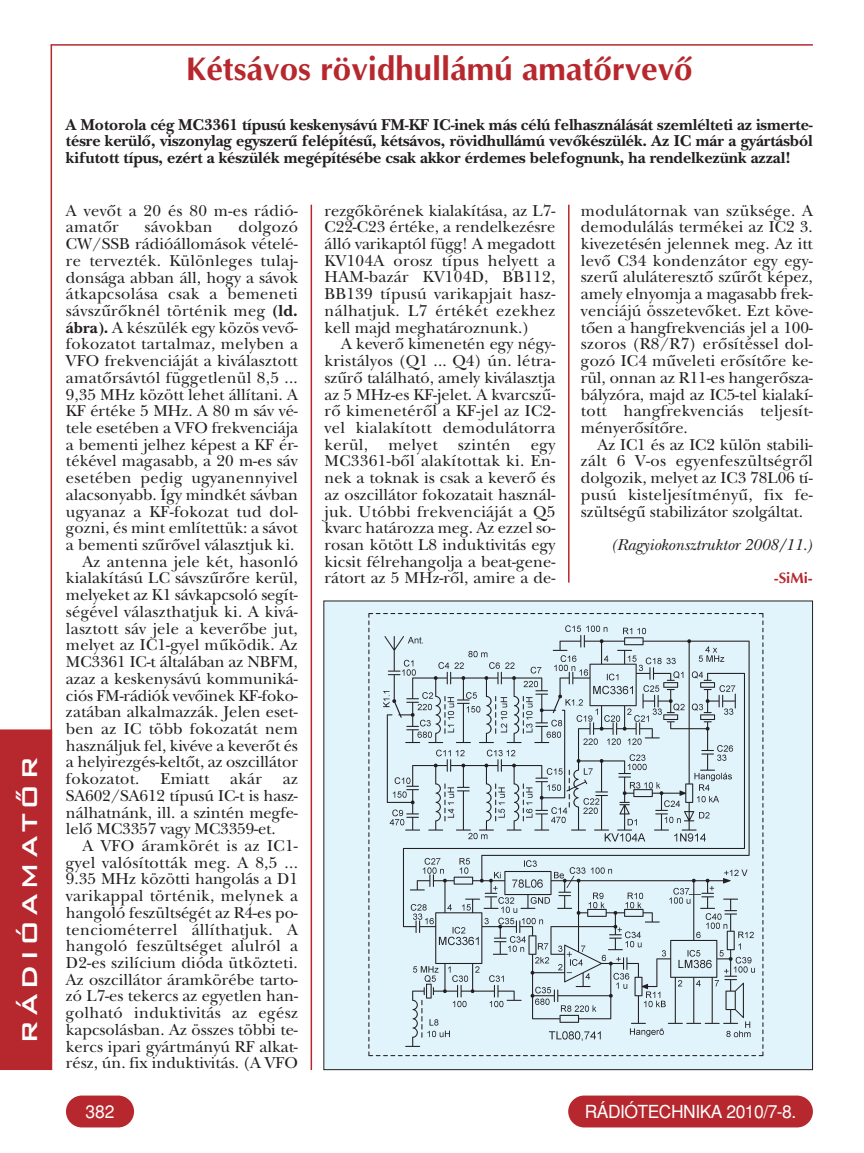
<style>
.page{position:relative;width:864px;height:1153px;background:#fff}
.page>*{position:absolute;margin:0;border:0;box-sizing:border-box;transform-origin:0 0}
.t1{font:33px "Optima H Bold";color:#b7282e}
.t2{font:28.5px "Bank Gothic Md PFL";letter-spacing:.115em;color:#fff;scale:1.05 1}
.t3{font:18px "Helvetica H Regular";letter-spacing:-.03em;color:#fff}
.t4{font:16.5px/16.6px "New Baskerville H Roman";letter-spacing:.005em;color:#231f20;text-align:justify}
.t5{font:16.5px/16.5px "New Baskerville H Bold";letter-spacing:-.005em;color:#231f20;text-align:justify}
.t6{font:16.5px "New Baskerville H Italic";color:#231f20}
.t7{font:15px "Optima H Bold";color:#b7282e}
.s1{font-family:"New Baskerville H Bold"}
</style>
<div class="page">
<div style="left:66px;top:1095px;width:68px;height:32px;background:#b7282e;border-radius:16px"></div>
<hr style="left:310px;top:205px;width:2px;height:864px;background:#b7282e">
<hr style="left:567px;top:205px;width:2px;height:377px;background:#b7282e">
<hr style="left:51px;top:44px;width:761px;height:2px;background:#b7282e">
<hr style="left:51px;top:45px;width:1px;height:1024px;background:#b7282e">
<div style="left:568px;top:1095px;width:244px;height:32px;background:#b7282e;border-radius:16px"></div>
<div style="left:0;top:729px;width:52px;height:340px;background:#b7282e"></div>
<div style="left:324px;top:601px;width:488px;height:468px;background:#e1f4fc"></div>
<img style="left:368px;top:613px;width:396px;height:443px">
<h2 class="t2" style="left:11px;top:1043px;width:275px;rotate:-90deg">RÁDIÓAMATÕR</h2>
<h1 class="t1" style="left:186px;top:55px;width:508px">Kétsávos rövidhullámú amatőrvevő</h1>
<p class="t5" style="left:66px;top:118px;width:748px">A Motorola cég MC3361 típusú keskenysávú FM-KF IC-inek más célú felhasználását szemlélteti az ismerte&shy;tésre kerülő, viszonylag egyszerű felépítésű, kétsávos, rövidhullámú vevőkészülék. Az IC már a gyártásból kifutott típus, ezért a készülék megépítésébe csak akkor érdemes belefognunk, ha rendelkezünk azzal!</p>
<p class="t4" style="left:66px;top:204px;width:233px">A vevőt a 20 és 80 m-es rádió&shy;amatőr</p>
<p class="t4" style="left:144px;top:220px;width:70px">sávokban</p>
<p class="t4" style="left:238px;top:220px;width:61px">dolgozó</p>
<p class="t4" style="left:66px;top:237px;width:233px">CW/SSB rádióállomások vételé-</p>
<p class="t4" style="left:66px;top:254px;width:233px">re tervezték. Különleges tulaj-</p>
<p class="t4" style="left:66px;top:271px;width:233px">donsága abban áll, hogy a sávok</p>
<p class="t4" style="left:66px;top:287px;width:233px">átkapcsolása csak a bemeneti</p>
<p class="t4" style="left:66px;top:304px;width:233px">sávszűrőknél történik meg <span class="s1">(ld.</span></p>
<p class="t4" style="left:66px;top:321px;width:233px"><span class="s1">ábra).</span> A készülék egy közös vevő-</p>
<p class="t4" style="left:66px;top:337px;width:233px">fokozatot tartalmaz, melyben a</p>
<p class="t4" style="left:66px;top:354px;width:233px">VFO frekvenciáját a kiválasztott</p>
<p class="t4" style="left:66px;top:371px;width:233px">amatőrsávtól függetlenül 8,5 ...</p>
<p class="t4" style="left:66px;top:388px;width:233px">9,35 MHz között lehet állítani. A</p>
<p class="t4" style="left:66px;top:404px;width:233px">KF értéke 5 MHz. A 80 m sáv vé-</p>
<p class="t4" style="left:66px;top:421px;width:233px">tele esetében a VFO frekvenciája</p>
<p class="t4" style="left:66px;top:438px;width:233px">a bementi jelhez képest a KF ér-</p>
<p class="t4" style="left:66px;top:454px;width:233px">tékével magasabb, a 20 m-es sáv</p>
<p class="t4" style="left:66px;top:471px;width:233px">esetében pedig ugyanennyivel</p>
<p class="t4" style="left:66px;top:488px;width:233px">alacsonyabb. Így mindkét sávban</p>
<p class="t4" style="left:66px;top:505px;width:233px">ugyanaz a KF-fokozat tud dol-</p>
<p class="t4" style="left:66px;top:521px;width:233px">gozni, és mint említettük: a sávot</p>
<p class="t4" style="left:66px;top:538px;width:230px">a bementi szűrővel választjuk ki.</p>
<p class="t4" style="left:82px;top:555px;width:217px">Az antenna jele két, hasonló</p>
<p class="t4" style="left:66px;top:571px;width:233px">kialakítású LC sávszűrőre kerül,</p>
<p class="t4" style="left:66px;top:588px;width:233px">melyeket az K1 sávkapcsoló segít-</p>
<p class="t4" style="left:66px;top:605px;width:233px">ségével választhatjuk ki. A kivá-</p>
<p class="t4" style="left:66px;top:622px;width:233px">lasztott sáv jele a keverőbe jut,</p>
<p class="t4" style="left:66px;top:638px;width:233px">melyet az IC1-gyel működik. Az</p>
<p class="t4" style="left:66px;top:655px;width:233px">MC3361 IC-t általában az NBFM,</p>
<p class="t4" style="left:66px;top:672px;width:233px">azaz a keskenysávú kommuniká-</p>
<p class="t4" style="left:66px;top:688px;width:233px">ciós FM-rádiók vevőinek KF-foko-</p>
<p class="t4" style="left:66px;top:705px;width:233px">zatában alkalmazzák. Jelen eset-</p>
<p class="t4" style="left:66px;top:722px;width:233px">ben az IC több fokozatát nem</p>
<p class="t4" style="left:66px;top:738px;width:233px">használjuk fel, kivéve a keverőt és</p>
<p class="t4" style="left:66px;top:755px;width:233px">a helyirezgés-keltőt, az oszcillátor</p>
<p class="t4" style="left:66px;top:772px;width:75px">fokozatot.</p>
<p class="t4" style="left:160px;top:772px;width:50px">Emiatt</p>
<p class="t4" style="left:230px;top:772px;width:33px">akár</p>
<p class="t4" style="left:66px;top:772px;width:233px;text-indent:217px">az SA602/SA612 típusú IC-t is hasz&shy;nálhatnánk, ill. a szintén megfe&shy;lelő MC3357 vagy MC3359-et.</p>
<p class="t4" style="left:66px;top:839px;width:233px;text-indent:16px">A VFO áramkörét is az IC1- gyel valósították meg. A 8,5 ...<br>9.35 MHz közötti hangolás a D1 varikappal történik, melynek a hangoló feszültségét az R4-es po&shy;tenciométerrel állíthatjuk. A hangoló feszültséget alulról a D2-es szilícium dióda ütközteti.<br>Az oszcillátor áramkörébe tarto&shy;zó L7-es tekercs az egyetlen han&shy;golható induktivitás az egész kapcsolásban. Az összes többi te&shy;kercs ipari gyártmányú RF alkat&shy;rész, ún. fix induktivitás. (A VFO</p>
<p class="t4" style="left:324px;top:204px;width:232px">rezgőkörének kialakítása, az L7- C22-C23 értéke, a rendelkezésre álló varikaptól függ! A megadott KV104A orosz típus helyett a HAM-bazár KV104D, BB112, BB139 típusú varikapjait hasz&shy;nálhatjuk. L7 értékét ezekhez kell majd meghatároznunk.)</p>
<p class="t4" style="left:324px;top:337px;width:232px;text-indent:16px">A keverő kimenetén egy négy&shy;kristályos (Q1 ... Q4) ún. létra&shy;szűrő található, amely kiválasztja az 5 MHz-es KF-jelet. A kvarcszű&shy;rő kimenetéről a KF-jel az IC2- vel kialakított demodulátorra kerül, melyet szintén egy MC3361-ből alakítottak ki. En&shy;nek a toknak is csak a keverő és az oszcillátor fokozatait használ&shy;juk. Utóbbi frekvenciáját a Q5 kvarc határozza meg. Az ezzel so&shy;rosan kötött L8 induktivitás egy kicsit félrehangolja a beat-gene&shy;rátort az 5 MHz-ről, amire a de-</p>
<p class="t4" style="left:580px;top:204px;width:233px">modulátornak van szüksége. A demodulálás termékei az IC2 3. kivezetésén jelennek meg. Az itt levő C34 kondenzátor egy egy&shy;szerű aluláteresztő szűrőt képez, amely elnyomja a magasabb frek&shy;venciájú összetevőket. Ezt köve&shy;tően a hangfrekvenciás jel a 100- szoros (R8/R7) erősítéssel dol&shy;gozó IC4 műveleti erősítőre ke&shy;rül, onnan az R11-es hangerősza&shy;bályzóra, majd az IC5-tel kialakí&shy;tott hangfrekvenciás teljesít&shy;ményerősítőre.</p>
<p class="t4" style="left:580px;top:438px;width:233px;text-indent:16px">Az IC1 és az IC2 külön stabili&shy;zált 6 V-os egyenfeszültségről dolgozik, melyet az IC3 78L06 tí&shy;pusú kisteljesítményű, fix fe&shy;szültségű stabilizátor szolgáltat.</p>
<p class="t6" style="left:611px;top:539px;width:203px">(Ragyiokonsztruktor 2008/11.)</p>
<p class="t7" style="left:773px;top:572px;width:41px">-SiMi-</p>
<p class="t3" style="left:86px;top:1105px;width:30px">382</p>
<p class="t3" style="left:584px;top:1105px;width:213px">RÁDIÓTECHNIKA 2010/7-8.</p>
</div>
